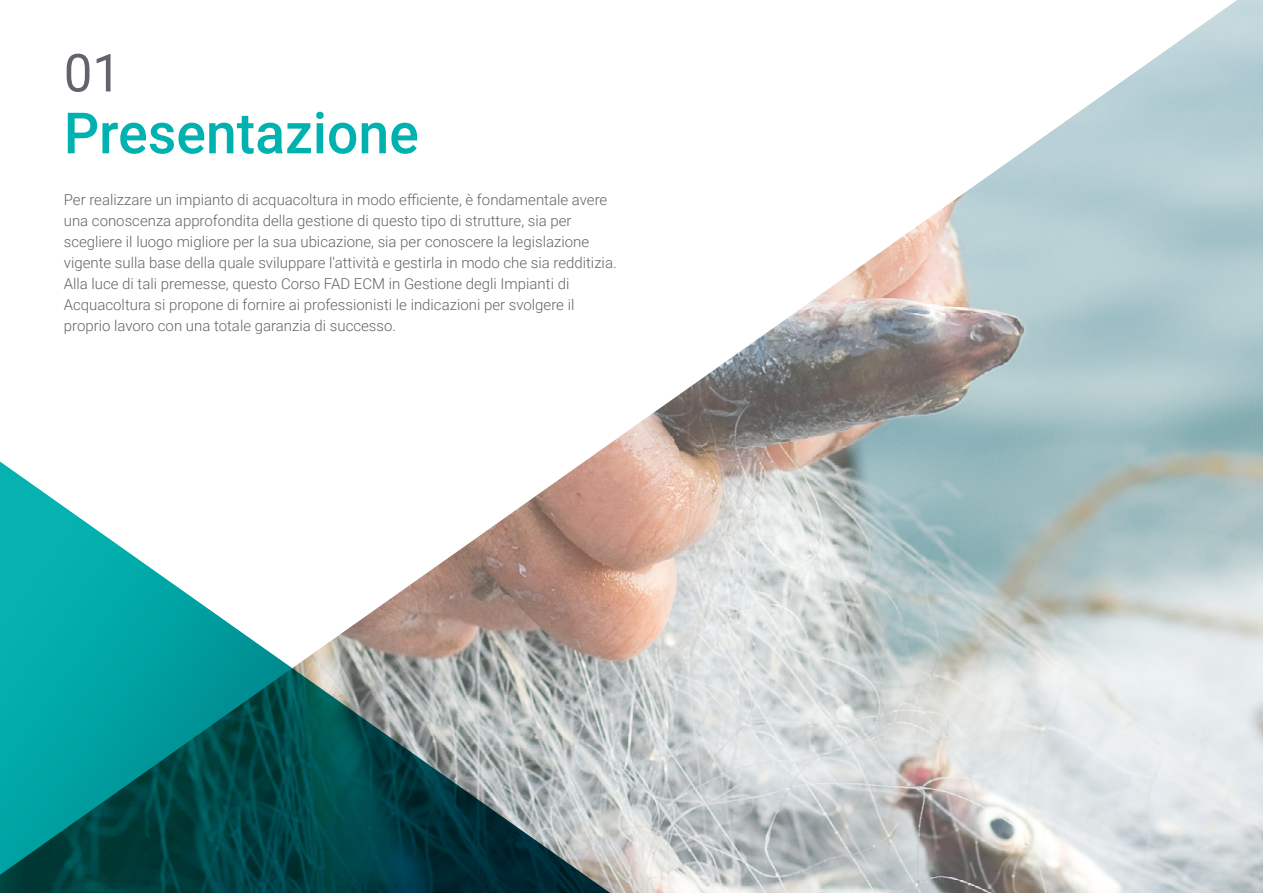
<style>
.page{position:relative;width:1263px;height:893px;background:#fff}
.page>*{position:absolute;margin:0;border:0;box-sizing:border-box;transform-origin:0 0}
.t1{font:500 57px "Roboto";color:#00b2af}
.t2{font:52.5px "Roboto";color:#61646a}
.t3{font:300 15px/21px "Roboto";color:#61646a}
</style>
<div class="page">
<img style="left:607px;top:0;width:656px;height:893px">
<svg style="left:0;top:446px;width:640px;height:447px"></svg>
<h2 class="t2" style="left:64px;top:36px;width:59px">01</h2>
<h1 class="t1" style="left:64px;top:93px;width:357px">Presentazione</h1>
<p class="t3" style="left:64px;top:189px;width:554px">Per realizzare un impianto di acquacoltura in modo efficiente, è fondamentale avere una conoscenza approfondita della gestione di questo tipo di strutture, sia per scegliere il luogo migliore per la sua ubicazione, sia per conoscere la legislazione vigente sulla base della quale sviluppare l'attività e gestirla in modo che sia redditizia.<br>Alla luce di tali premesse, questo Corso FAD ECM in Gestione degli Impianti di Acquacoltura si propone di fornire ai professionisti le indicazioni per svolgere il proprio lavoro con una totale garanzia di successo.</p>
</div>
